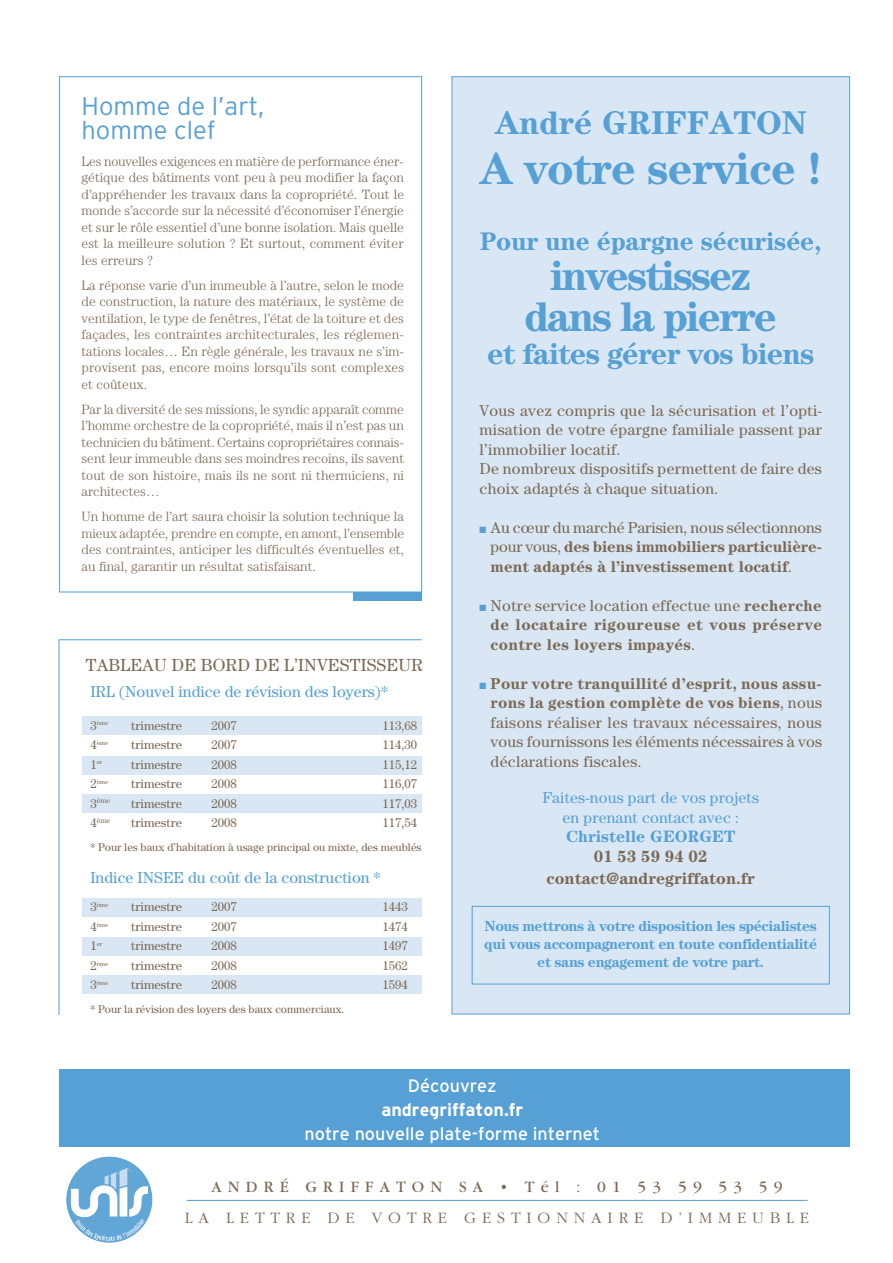
<style>
.page{position:relative;width:893px;height:1263px;background:#fff}
.page>*{position:absolute;margin:0;border:0;box-sizing:border-box;transform-origin:0 0}
.t1{font:700 45px "Century";letter-spacing:-.02em;color:#56a0d5}
.t2{font:700 42px/40.5px "Century";letter-spacing:-.05em;color:#56a0d5;text-align:center}
.t3{font:700 33px "Century";color:#56a0d5}
.t4{font:700 30px "Century";letter-spacing:-.03em;color:#56a0d5}
.t5{font:700 25.5px "Century";letter-spacing:-.01em;color:#56a0d5}
.t6{font:300 25.5px/24px "Interstate";color:#56a0d5}
.t7{font:18px "Interstate";color:#fff}
.t8{font:700 18px "Interstate";color:#fff}
.t9{font:17.55px "Century";letter-spacing:.01em;color:#7c6954}
.t10{font:300 16.5px "Garamond";letter-spacing:.355em;color:#7c6954}
.t11{font:700 16.5px/21.6px "Century";color:#7c6954;text-align:center}
.t12{font:16.5px "Garamond";letter-spacing:.375em;color:#7c6954}
.t13{font:700 16.5px "Century";color:#56a0d5}
.t14{font:15.9px "Century";color:#56a0d5}
.t15{font:15.75px/19.5px "Century";letter-spacing:.02em;color:#7c6954}
.t16{font:700 15.75px/19.5px "Century";letter-spacing:.01em;color:#7c6954;text-align:justify}
.t17{font:15.75px/19.5px "Century";letter-spacing:.01em;color:#56a0d5;text-align:center}
.t18{font:700 14.7px/18px "Century";letter-spacing:-.03em;color:#56a0d5;text-align:center}
.t19{font:300 13.5px/16.5px "Century";color:#7c6954;text-align:justify}
.t20{font:12.75px "Century";color:#7c6954}
.t21{font:11.1px "Century";color:#7c6954}
.t22{font:7.35px "Century";color:#7c6954}
.t23{font:6.3px "Century";color:#7c6954}
.s1{font-size:12.75px}
.s2{color:#56a0d5}
.s3{font-weight:400}
.s4{font-weight:700}
</style>
<div class="page">
<div style="left:452px;top:77px;width:398px;height:937px;background:#d9e7f4;border:1px solid #56a0d5"></div>
<hr style="left:187px;top:1200px;width:621px;height:1px;background:#56a0d5">
<svg style="left:59px;top:639px;width:363px;height:376px"></svg>
<div style="left:354px;top:592px;width:68px;height:8px;background:#56a0d5"></div>
<div style="left:59px;top:1069px;width:791px;height:77px;background:#56a0d5"></div>
<div style="left:472px;top:906px;width:357px;height:78px;border:1px solid #56a0d5"></div>
<img style="left:66px;top:1156px;width:86px;height:86px;border-radius:43px">
<h3 class="t6" style="left:82px;top:94px;width:184px">Homme de l’art, homme clef</h3>
<p class="t19" style="left:82px;top:153px;width:324px">Les nouvelles exigences en matière de performance éner&shy;gétique des bâtiments vont peu à peu modifier la façon d’appréhender les travaux dans la copropriété. Tout le monde s’accorde sur la nécessité d’économiser l’énergie et sur le rôle essentiel d’une bonne isolation. Mais quelle est la meilleure solution ? Et surtout, comment éviter les erreurs ?</p>
<p class="t19" style="left:82px;top:277px;width:324px">La réponse varie d’un immeuble à l’autre, selon le mode de construction, la nature des matériaux, le système de ventilation, le type de fenêtres, l’état de la toiture et des façades, les contraintes architecturales, les réglemen&shy;tations locales… En règle générale, les travaux ne s’im&shy;provisent pas, encore moins lorsqu’ils sont complexes et coûteux.</p>
<p class="t19" style="left:82px;top:401px;width:324px">Par la diversité de ses missions, le syndic apparaît comme l’homme orchestre de la copropriété, mais il n’est pas un technicien du bâtiment. Certains copropriétaires connais&shy;sent leur immeuble dans ses moindres recoins, ils savent tout de son histoire, mais ils ne sont ni thermiciens, ni architectes…</p>
<p class="t19" style="left:82px;top:508px;width:324px">Un homme de l’art saura choisir la solution technique la mieux adaptée, prendre en compte, en amont, l’ensemble des contraintes, anticiper les difficultés éventuelles et, au final, garantir un résultat satisfaisant.</p>
<p class="t9" style="left:86px;top:654px;width:339px">TABLEAU DE BORD DE L’INVESTISSEUR</p>
<p class="t14" style="left:90px;top:682px;width:299px">IRL (Nouvel indice de révision des loyers)*</p>
<p class="t23" style="left:90px;top:719px;width:19px"><span class="s1">3</span>ème</p>
<p class="t20" style="left:131px;top:718px;width:52px">trimestre</p>
<p class="t20" style="left:212px;top:718px;width:27px">2007</p>
<p class="t20" style="left:382px;top:718px;width:36px">113,68</p>
<p class="t23" style="left:90px;top:739px;width:19px"><span class="s1">4</span>ème</p>
<p class="t20" style="left:131px;top:737px;width:52px">trimestre</p>
<p class="t20" style="left:212px;top:737px;width:27px">2007</p>
<p class="t20" style="left:382px;top:737px;width:36px">114,30</p>
<p class="t23" style="left:90px;top:758px;width:13px"><span class="s1">1</span>er</p>
<p class="t20" style="left:131px;top:757px;width:52px">trimestre</p>
<p class="t20" style="left:212px;top:757px;width:27px">2008</p>
<p class="t20" style="left:382px;top:757px;width:36px">115,12</p>
<p class="t23" style="left:90px;top:778px;width:19px"><span class="s1">2</span>ème</p>
<p class="t20" style="left:131px;top:776px;width:52px">trimestre</p>
<p class="t20" style="left:212px;top:776px;width:27px">2008</p>
<p class="t20" style="left:382px;top:776px;width:36px">116,07</p>
<p class="t22" style="left:90px;top:796px;width:21px"><span class="s1">3</span>ème</p>
<p class="t20" style="left:131px;top:796px;width:52px">trimestre</p>
<p class="t20" style="left:212px;top:796px;width:27px">2008</p>
<p class="t20" style="left:382px;top:796px;width:36px">117,03</p>
<p class="t22" style="left:90px;top:816px;width:21px"><span class="s1">4</span>ème</p>
<p class="t20" style="left:131px;top:815px;width:52px">trimestre</p>
<p class="t20" style="left:212px;top:815px;width:27px">2008</p>
<p class="t20" style="left:382px;top:815px;width:36px">117,54</p>
<p class="t21" style="left:90px;top:840px;width:333px">* Pour les baux d’habitation à usage principal ou mixte, des meublés</p>
<p class="t14" style="left:90px;top:868px;width:292px">Indice INSEE du coût de la construction *</p>
<p class="t23" style="left:90px;top:901px;width:19px"><span class="s1">3</span>ème</p>
<p class="t20" style="left:131px;top:899px;width:52px">trimestre</p>
<p class="t20" style="left:212px;top:899px;width:27px">2007</p>
<p class="t20" style="left:382px;top:899px;width:27px">1443</p>
<p class="t23" style="left:90px;top:921px;width:19px"><span class="s1">4</span>ème</p>
<p class="t20" style="left:131px;top:919px;width:52px">trimestre</p>
<p class="t20" style="left:212px;top:919px;width:27px">2007</p>
<p class="t20" style="left:382px;top:919px;width:27px">1474</p>
<p class="t23" style="left:90px;top:940px;width:13px"><span class="s1">1</span>er</p>
<p class="t20" style="left:131px;top:938px;width:52px">trimestre</p>
<p class="t20" style="left:212px;top:938px;width:27px">2008</p>
<p class="t20" style="left:382px;top:938px;width:27px">1497</p>
<p class="t23" style="left:90px;top:960px;width:19px"><span class="s1">2</span>ème</p>
<p class="t20" style="left:131px;top:958px;width:52px">trimestre</p>
<p class="t20" style="left:212px;top:958px;width:27px">2008</p>
<p class="t20" style="left:382px;top:958px;width:27px">1562</p>
<p class="t23" style="left:90px;top:979px;width:19px"><span class="s1">3</span>ème</p>
<p class="t20" style="left:131px;top:977px;width:52px">trimestre</p>
<p class="t20" style="left:212px;top:977px;width:27px">2008</p>
<p class="t20" style="left:382px;top:977px;width:27px">1594</p>
<p class="t21" style="left:90px;top:1003px;width:256px">* Pour la révision des loyers des baux commerciaux.</p>
<h3 class="t3" style="left:495px;top:103px;width:314px">André GRIFFATON</h3>
<h1 class="t1" style="left:480px;top:142px;width:344px">A votre service !</h1>
<h3 class="t5" style="left:480px;top:226px;width:343px">Pour une épargne sécurisée,</h3>
<h2 class="t2" style="left:524px;top:255px;width:254px">investissez dans la pierre</h2>
<h3 class="t4" style="left:487px;top:336px;width:329px">et faites gérer vos biens</h3>
<p class="t15" style="left:480px;top:400px;width:344px">Vous avez compris que la sécurisation et l’opti&shy;misation de votre épargne familiale passent par l’immobilier locatif.<br>De nombreux dispositifs permettent de faire des choix adaptés à chaque situation.</p>
<p class="t16" style="left:491px;top:517px;width:333px;text-indent:-11px"><span class="s2">■</span> <span class="s3">Au cœur du marché Parisien, nous sélectionnons pour vous,</span> des biens immobiliers particulière&shy;ment adaptés à l’investissement locatif<span class="s3">.</span></p>
<p class="t16" style="left:491px;top:595px;width:333px;text-indent:-11px"><span class="s2">■</span> <span class="s3">Notre service location effectue une</span> recherche de locataire rigoureuse et vous préserve contre les loyers impayés<span class="s3">.</span></p>
<p class="t15" style="left:491px;top:673px;width:333px;text-align:justify;text-indent:-11px"><span class="s2">■</span> <span class="s4">Pour votre tranquillité d’esprit, nous assu&shy;rons la gestion complète de vos biens</span>, nous faisons réaliser les travaux nécessaires, nous vous fournissons les éléments nécessaires à vos déclarations fiscales.</p>
<p class="t17" style="left:542px;top:788px;width:218px">Faites-nous part de vos projets en prenant contact avec :</p>
<p class="t13" style="left:566px;top:827px;width:171px">Christelle GEORGET</p>
<p class="t11" style="left:547px;top:845px;width:210px">01 53 59 94 02 contact@andregriffaton.fr</p>
<p class="t18" style="left:484px;top:917px;width:335px">Nous mettrons à votre disposition les spécialistes qui vous accompagneront en toute confidentialité et sans engagement de votre part.</p>
<h3 class="t7" style="left:408px;top:1076px;width:90px">Découvrez</h3>
<h3 class="t8" style="left:381px;top:1100px;width:143px">andregriffaton.fr</h3>
<h3 class="t7" style="left:305px;top:1124px;width:297px">notre nouvelle plate-forme internet</h3>
<p class="t12" style="left:211px;top:1178px;width:573px">ANDRÉ GRIFFATON SA • Tél : 01 53 59 53 59</p>
<p class="t10" style="left:185px;top:1209px;width:626px">LA LETTRE DE VOTRE GESTIONNAIRE D’IMMEUBLE</p>
</div>
